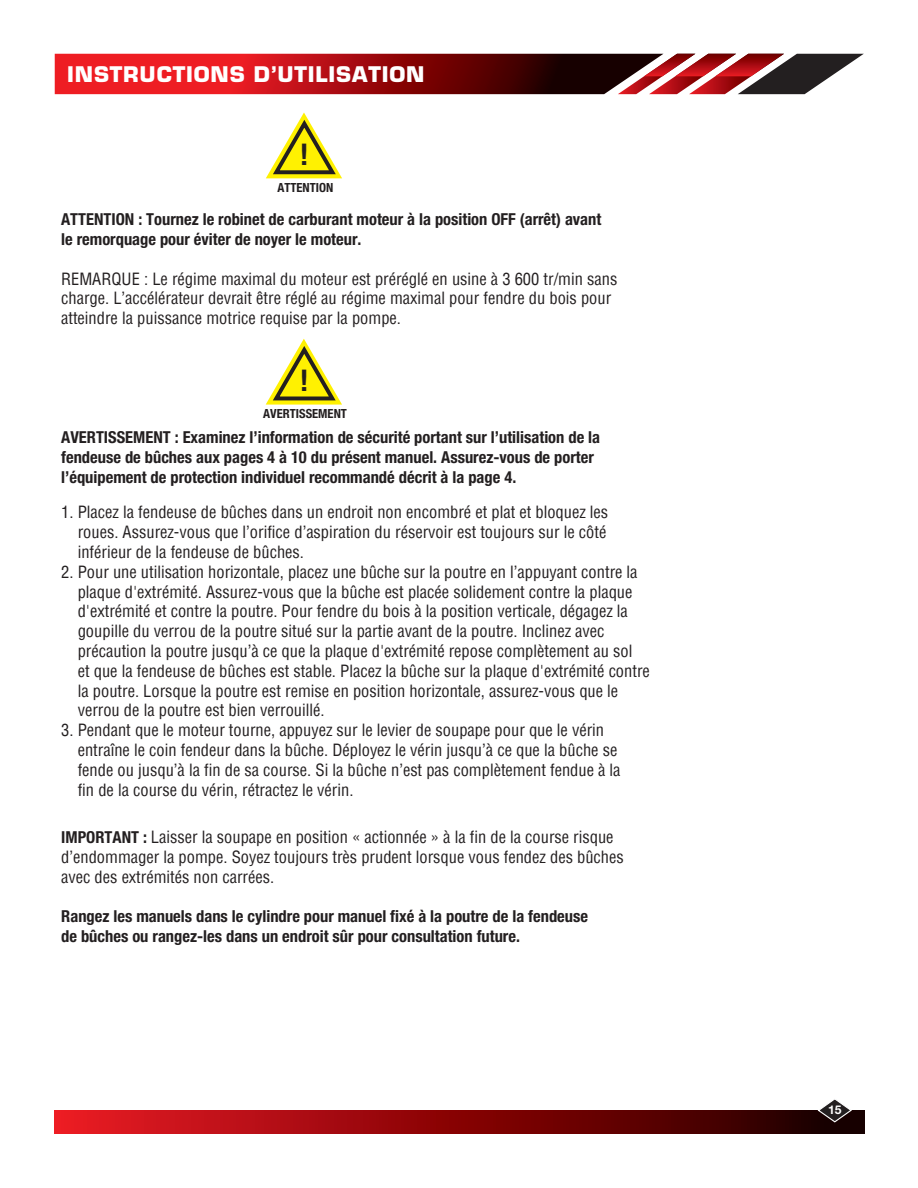
<style>
.page{position:relative;width:918px;height:1188px;background:#fff}
.page>*{position:absolute;margin:0;border:0;box-sizing:border-box;transform-origin:0 0}
.t1{font:700 condensed 30px "Helvetica Neue LT Std";color:#231f20}
.t2{font:700 21px "Eurostile";letter-spacing:.04em;color:#fff}
.t3{font:condensed 16.5px/19.8px "Helvetica Neue";color:#231f20}
.t4{font:700 condensed 16.5px/19.8px "Helvetica Neue";color:#231f20}
.t5{font:700 condensed 12.6px "Helvetica Neue";color:#231f20}
.t6{font:700 12.15px "Helvetica Neue LT Std";color:#fff}
.s1{font-weight:700}
</style>
<div class="page">
<svg style="left:55px;top:54px;width:809px;height:40px;background:#9c272a"></svg>
<div style="left:54px;top:1110px;width:810px;height:23px;background:linear-gradient(to right,#ef161f,#1b0000)"></div>
<svg style="left:817px;top:1099px;width:36px;height:24px"></svg>
<svg style="left:265px;top:338px;width:77px;height:67px"></svg>
<svg style="left:266px;top:112px;width:76px;height:67px"></svg>
<p class="t2" style="left:67px;top:61px;width:359px">INSTRUCTIONS D’UTILISATION</p>
<h1 class="t1" style="left:300px;top:136px;width:10px">!</h1>
<p class="t5" style="left:277px;top:180px;width:57px">ATTENTION</p>
<p class="t4" style="left:61px;top:209px;width:542px">ATTENTION : Tournez le robinet de carburant moteur à la position OFF (arrêt) avant le remorquage pour éviter de noyer le moteur.</p>
<p class="t3" style="left:61px;top:268px;width:558px">REMARQUE : Le régime maximal du moteur est préréglé en usine à 3 600 tr/min sans charge. L’accélérateur devrait être réglé au régime maximal pour fendre du bois pour atteindre la puissance motrice requise par la pompe.</p>
<h1 class="t1" style="left:300px;top:362px;width:10px">!</h1>
<p class="t5" style="left:263px;top:406px;width:85px">AVERTISSEMENT</p>
<p class="t4" style="left:61px;top:427px;width:541px">AVERTISSEMENT : Examinez l’information de sécurité portant sur l’utilisation de la fendeuse de bûches aux pages 4 à 10 du présent manuel. Assurez-vous de porter l’équipement de protection individuel recommandé décrit à la page 4.</p>
<p class="t3" style="left:78px;top:502px;width:532px;text-align:justify;text-indent:-16px">1. Placez la fendeuse de bûches dans un endroit non encombré et plat et bloquez les roues. Assurez-vous que l’orifice d’aspiration du réservoir est toujours sur le côté inférieur de la fendeuse de bûches.</p>
<p class="t3" style="left:78px;top:562px;width:574px;text-indent:-16px">2. Pour une utilisation horizontale, placez une bûche sur la poutre en l’appuyant contre la plaque d'extrémité. Assurez-vous que la bûche est placée solidement contre la plaque d'extrémité et contre la poutre. Pour fendre du bois à la position verticale, dégagez la goupille du verrou de la poutre situé sur la partie avant de la poutre. Inclinez avec précaution la poutre jusqu’à ce que la plaque d'extrémité repose complètement au sol<br>et que la fendeuse de bûches est stable. Placez la bûche sur la plaque d'extrémité contre la poutre. Lorsque la poutre est remise en position horizontale, assurez-vous que le verrou de la poutre est bien verrouillé.</p>
<p class="t3" style="left:78px;top:720px;width:544px;text-indent:-16px">3. Pendant que le moteur tourne, appuyez sur le levier de soupape pour que le vérin entraîne le coin fendeur dans la bûche. Déployez le vérin jusqu’à ce que la bûche se fende ou jusqu’à la fin de sa course. Si la bûche n’est pas complètement fendue à la fin de la course du vérin, rétractez le vérin.</p>
<p class="t3" style="left:61px;top:827px;width:564px"><span class="s1">IMPORTANT :</span> Laisser la soupape en position « actionnée » à la fin de la course risque d’endommager la pompe. Soyez toujours très prudent lorsque vous fendez des bûches avec des extrémités non carrées.</p>
<p class="t4" style="left:61px;top:906px;width:528px">Rangez les manuels dans le cylindre pour manuel fixé à la poutre de la fendeuse de bûches ou rangez-les dans un endroit sûr pour consultation future.</p>
<p class="t6" style="left:828px;top:1102px;width:15px">15</p>
</div>
